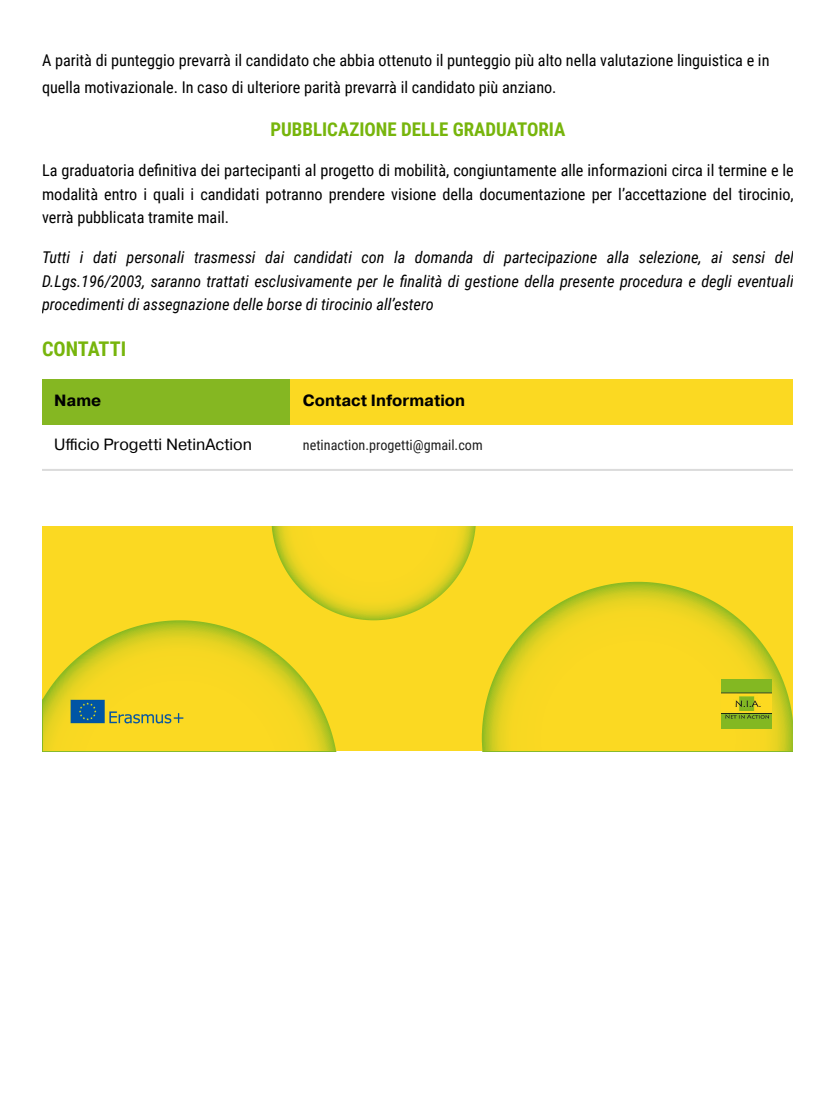
<style>
.page{position:relative;width:836px;height:1103px;background:#fff}
.page>*{position:absolute;margin:0;border:0;box-sizing:border-box;transform-origin:0 0}
.t1{font:700 20.25px "Roboto Condensed";color:#77b50c}
.t2{font:700 18.9px "Roboto Condensed";color:#77b50c}
.t3{font:16.2px/23.9px "Roboto Condensed";color:#000}
.t4{font:italic 16.2px/23.9px "Roboto Condensed";color:#000;text-align:justify}
.t5{font:16.2px "Pragmatica";color:#000}
.t6{font:700 16.2px "Pragmatica";color:#000}
.t7{font:14.25px "Roboto Condensed";color:#1f1f1f}
</style>
<div class="page">
<div style="left:42px;top:379px;width:249px;height:45px;background:#85b722"></div>
<div style="left:290px;top:379px;width:502px;height:45px;background:#fbd922"></div>
<hr style="left:42px;top:469px;width:750px;height:2px;background:#dbdbdb">
<div style="left:42px;top:526px;width:750px;height:225px;background:#fbd922"></div>
<svg style="left:42px;top:620px;width:294px;height:131px"></svg>
<svg style="left:482px;top:582px;width:310px;height:169px"></svg>
<svg style="left:271px;top:526px;width:205px;height:94px"></svg>
<img style="left:721px;top:679px;width:50px;height:50px">
<img style="left:65px;top:694px;width:124px;height:35px">
<p class="t3" style="left:42px;top:48px;width:729px;line-height:26.4px">A parità di punteggio prevarrà il candidato che abbia ottenuto il punteggio più alto nella valutazione linguistica e in quella motivazionale. In caso di ulteriore parità prevarrà il candidato più anziano.</p>
<p class="t2" style="left:270px;top:119px;width:297px">PUBBLICAZIONE DELLE GRADUATORIA</p>
<p class="t3" style="left:42px;top:158px;width:753px;text-align:justify">La graduatoria defi nitiva dei partecipanti al progetto di mobilità, congiuntamente alle informazioni circa il termine e le modalità entro i quali i candidati potranno prendere visione della documentazione per l’accettazione del tirocinio, verrà pubblicata tramite mail.</p>
<h3 class="t4" style="left:42px;top:245px;width:753px">Tutti i dati personali trasmessi dai candidati con la domanda di partecipazione alla selezione, ai sensi del D.Lgs.196/2003, saranno trattati esclusivamente per le finalità di gestione della presente procedura e degli eventuali procedimenti di assegnazione delle borse di tirocinio all’estero</h3>
<h1 class="t1" style="left:42px;top:337px;width:86px">CONTATTI</h1>
<p class="t6" style="left:54px;top:389px;width:49px">Name</p>
<p class="t6" style="left:303px;top:389px;width:164px">Contact Information</p>
<p class="t5" style="left:54px;top:434px;width:199px">Ufficio Progetti NetinAction</p>
<p class="t7" style="left:303px;top:437px;width:181px">netinaction.progetti@gmail.com</p>
</div>
